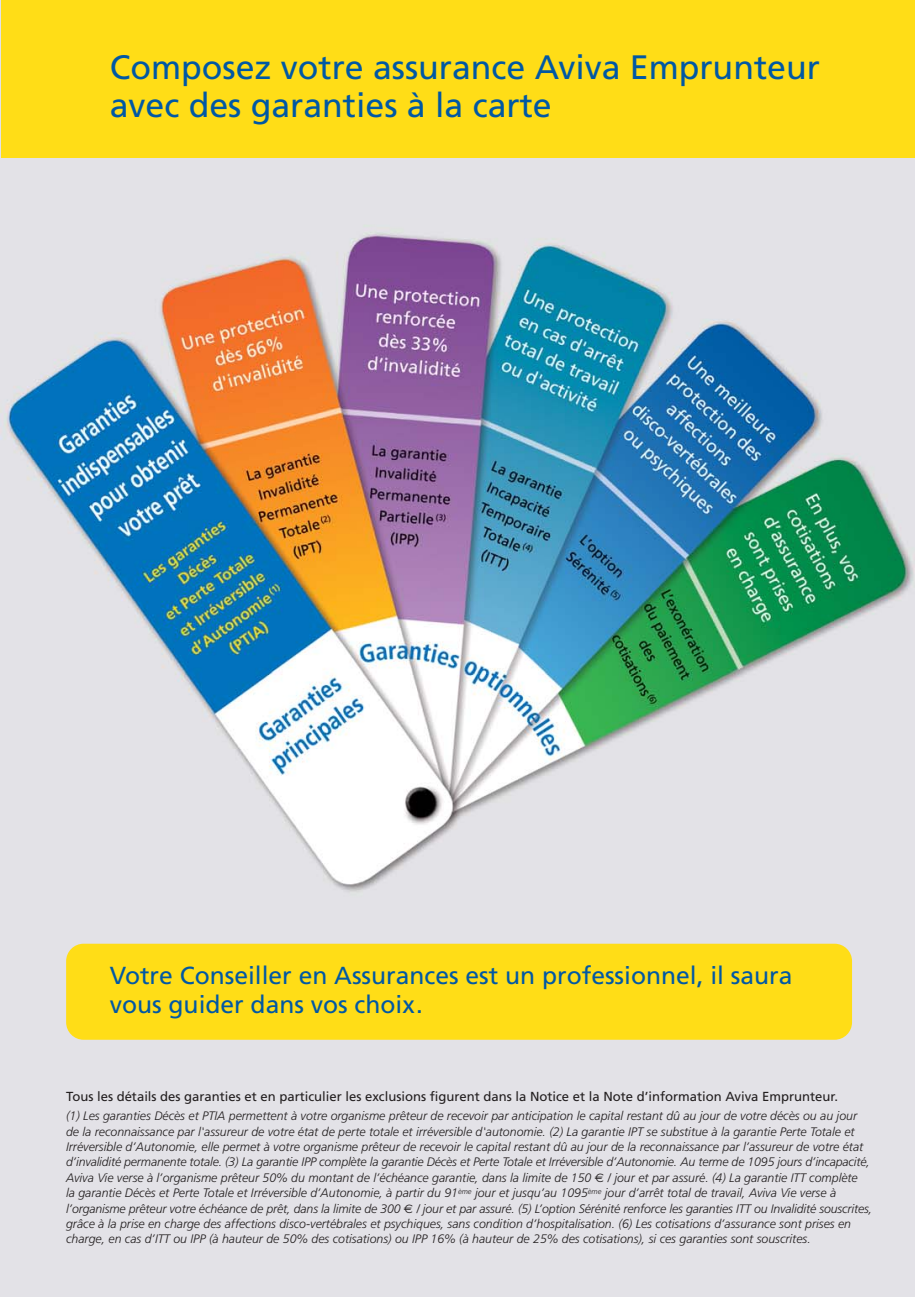
<style>
.page{position:relative;width:915px;height:1297px;background:#fff}
.page>*{position:absolute;margin:0;border:0;box-sizing:border-box;transform-origin:0 0}
.t1{font:33.95px/38.5px "Frutiger";color:#0058a4}
.t2{font:24.68px/29.2px "Frutiger";color:#0058a4}
.t3{font:13.12px "Frutiger";color:#231f20}
.t4{font:italic 300 12.25px/15.4px "Frutiger";color:#231f20}
.s1{font-weight:300;font-size:33.95px}
.s2{font-family:"Euro Sans";font-weight:400;font-style:normal}
</style>
<div class="page">
<img style="left:1px;top:158px;width:914px;height:1139px">
<div style="left:1px;top:0;width:914px;height:158px;background:#ffdd17"></div>
<div style="left:66px;top:944px;width:786px;height:96px;background:#ffdd17;border-radius:17px"></div>
<h1 class="t1" style="left:110px;top:50px;width:711px">Composez votre assurance Aviva Emprunteur avec des garanties à la carte</h1>
<h2 class="t2" style="left:110px;top:962px;width:684px">Votre Conseiller en Assurances est un professionnel, il saura vous guider dans vos choix<span class="s1">.</span></h2>
<p class="t3" style="left:66px;top:1091px;width:773px">Tous les détails des garanties et en particulier les exclusions figurent dans la Notice et la Note d’information Aviva Emprunteur.</p>
<p class="t4" style="left:66px;top:1109px;width:807px">(1) Les garanties Décès et PTIA permettent à votre organisme prêteur de recevoir par anticipation le capital restant dû au jour de votre décès ou au jour de la reconnaissance par l'assureur de votre état de perte totale et irréversible d'autonomie. (2) La garantie IPT se substitue à la garantie Perte Totale et Irréversible d’Autonomie, elle permet à votre organisme prêteur de recevoir le capital restant dû au jour de la reconnaissance par l’assureur de votre état d’invalidité permanente totale. (3) La garantie IPP complète la garantie Décès et Perte Totale et Irréversible d’Autonomie. Au terme de 1095 jours d’incapacité, Aviva Vie verse à l’organisme prêteur 50% du montant de l’échéance garantie, dans la limite de 150 <span class="s2">€</span> / jour et par assuré. (4) La garantie ITT complète<br>la garantie Décès et Perte Totale et Irréversible d’Autonomie, à partir du 91<sup>ème</sup> jour et jusqu’au 1095<sup>ème</sup> jour d’arrêt total de travail, Aviva Vie verse à l’organisme prêteur votre échéance de prêt, dans la limite de 300 <span class="s2">€</span> / jour et par assuré. (5) L’option Sérénité renforce les garanties ITT ou Invalidité souscrites, grâce à la prise en charge des affections disco-vertébrales et psychiques, sans condition d’hospitalisation. (6) Les cotisations d’assurance sont prises en charge, en cas d’ITT ou IPP (à hauteur de 50% des cotisations) ou IPP 16% (à hauteur de 25% des cotisations), si ces garanties sont souscrites.</p>
</div>
